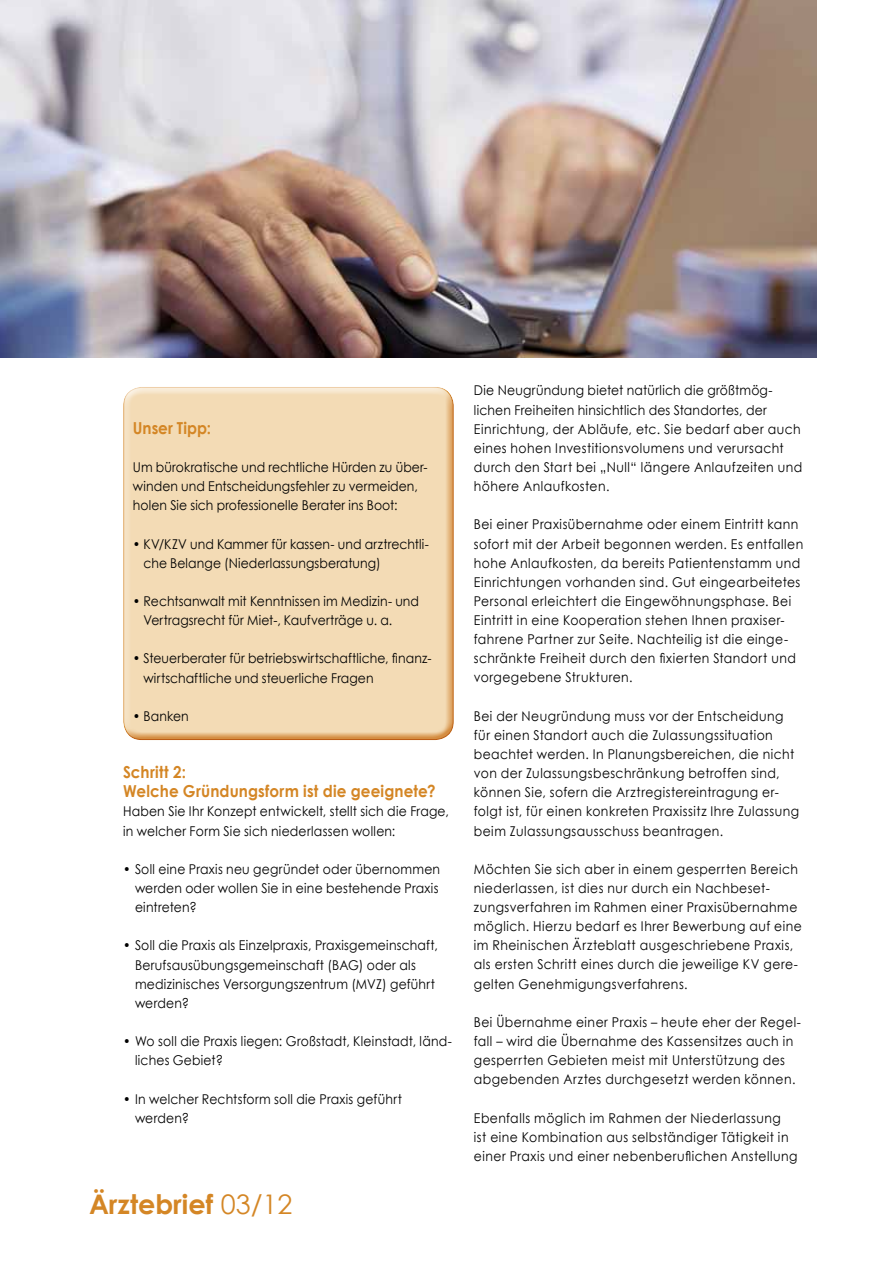
<style>
.page{position:relative;width:893px;height:1263px;background:#fff}
.page>*{position:absolute;margin:0;border:0;box-sizing:border-box;transform-origin:0 0}
.t1{font:700 27px "Century Gothic";color:#d48625}
.t2{font:700 16.5px/19.2px "Century Gothic";letter-spacing:.01em;color:#d48625;scale:.92 1}
.t3{font:13.5px/19.2px "Century Gothic";letter-spacing:.03em;color:#000;scale:.92 1}
.t4{font:13.5px/19.2px "Century Gothic";letter-spacing:.005em;color:#000;scale:.92 1}
.s1{font-weight:400}
</style>
<div class="page">
<div style="left:123px;top:391px;width:333px;height:349px;background:#f3dbb5"></div>
<img style="left:0;top:0;width:816px;height:357px">
<p class="t2" style="left:133px;top:418px;width:87px">Unser Tipp:</p>
<p class="t4" style="left:133px;top:457px;width:322px">Um bürokratische und rechtliche Hürden zu über&shy;winden und Entscheidungsfehler zu vermeiden, holen Sie sich professionelle Berater ins Boot:</p>
<p class="t4" style="left:143px;top:534px;width:312px;text-indent:-11px">• KV/KZV und Kammer für kassen- und arztrechtli&shy;che Belange (Niederlassungsberatung)</p>
<p class="t4" style="left:143px;top:591px;width:301px;text-indent:-10px">• Rechtsanwalt mit Kenntnissen im Medizin- und<br>Vertragsrecht für Miet-, Kaufverträge u. a.</p>
<p class="t4" style="left:143px;top:649px;width:315px;text-indent:-10px">• Steuerberater für betriebswirtschaftliche, finanz&shy;wirtschaftliche und steuerliche Fragen</p>
<p class="t3" style="left:133px;top:706px;width:62px">• Banken</p>
<p class="t2" style="left:123px;top:762px;width:341px">Schritt 2:<br>Welche Gründungsform ist die geeignete?</p>
<p class="t3" style="left:123px;top:802px;width:356px">Haben Sie Ihr Konzept entwickelt, stellt sich die Frage, in welcher Form Sie sich niederlassen wollen:</p>
<p class="t3" style="left:135px;top:859px;width:333px;text-indent:-12px">• Soll eine Praxis neu gegründet oder übernommen werden oder wollen Sie in eine bestehende Praxis eintreten?</p>
<p class="t3" style="left:135px;top:936px;width:331px;text-indent:-12px">• Soll die Praxis als Einzelpraxis, Praxisgemeinschaft, Berufsausübungsgemeinschaft (BAG) oder als medizinisches Versorgungszentrum (MVZ) geführt werden?</p>
<p class="t3" style="left:135px;top:1031px;width:346px;text-indent:-12px">• Wo soll die Praxis liegen: Großstadt, Kleinstadt, länd&shy;liches Gebiet?</p>
<p class="t3" style="left:135px;top:1089px;width:292px;text-indent:-12px">• In welcher Rechtsform soll die Praxis geführt werden?</p>
<h1 class="t1" style="left:89px;top:1187px;width:205px">Ärztebrief <span class="s1">03/12</span></h1>
<p class="t3" style="left:474px;top:381px;width:358px">Die Neugründung bietet natürlich die größtmög&shy;lichen Freiheiten hinsichtlich des Standortes, der Einrichtung, der Abläufe, etc. Sie bedarf aber auch eines hohen Investitionsvolumens und verursacht durch den Start bei „Null“ längere Anlaufzeiten und höhere Anlaufkosten.</p>
<p class="t3" style="left:474px;top:515px;width:359px">Bei einer Praxisübernahme oder einem Eintritt kann sofort mit der Arbeit begonnen werden. Es entfallen hohe Anlaufkosten, da bereits Patientenstamm und Einrichtungen vorhanden sind. Gut eingearbeitetes Personal erleichtert die Eingewöhnungsphase. Bei Eintritt in eine Kooperation stehen Ihnen praxiser&shy;fahrene Partner zur Seite. Nachteilig ist die einge&shy;schränkte Freiheit durch den fixierten Standort und vorgegebene Strukturen.</p>
<p class="t3" style="left:474px;top:706px;width:355px">Bei der Neugründung muss vor der Entscheidung für einen Standort auch die Zulassungssituation beachtet werden. In Planungsbereichen, die nicht von der Zulassungsbeschränkung betroffen sind, können Sie, sofern die Arztregistereintragung er&shy;folgt ist, für einen konkreten Praxissitz Ihre Zulassung beim Zulassungsausschuss beantragen.</p>
<p class="t3" style="left:474px;top:859px;width:358px">Möchten Sie sich aber in einem gesperrten Bereich niederlassen, ist dies nur durch ein Nachbeset&shy;zungsverfahren im Rahmen einer Praxisübernahme möglich. Hierzu bedarf es Ihrer Bewerbung auf eine im Rheinischen Ärzteblatt ausgeschriebene Praxis, als ersten Schritt eines durch die jeweilige KV gere&shy;gelten Genehmigungsverfahrens.</p>
<p class="t3" style="left:474px;top:1012px;width:357px">Bei Übernahme einer Praxis – heute eher der Regel&shy;fall – wird die Übernahme des Kassensitzes auch in gesperrten Gebieten meist mit Unterstützung des abgebenden Arztes durchgesetzt werden können.</p>
<p class="t3" style="left:474px;top:1108px;width:353px">Ebenfalls möglich im Rahmen der Niederlassung<br>ist eine Kombination aus selbständiger Tätigkeit in einer Praxis und einer nebenberuflichen Anstellung</p>
</div>
